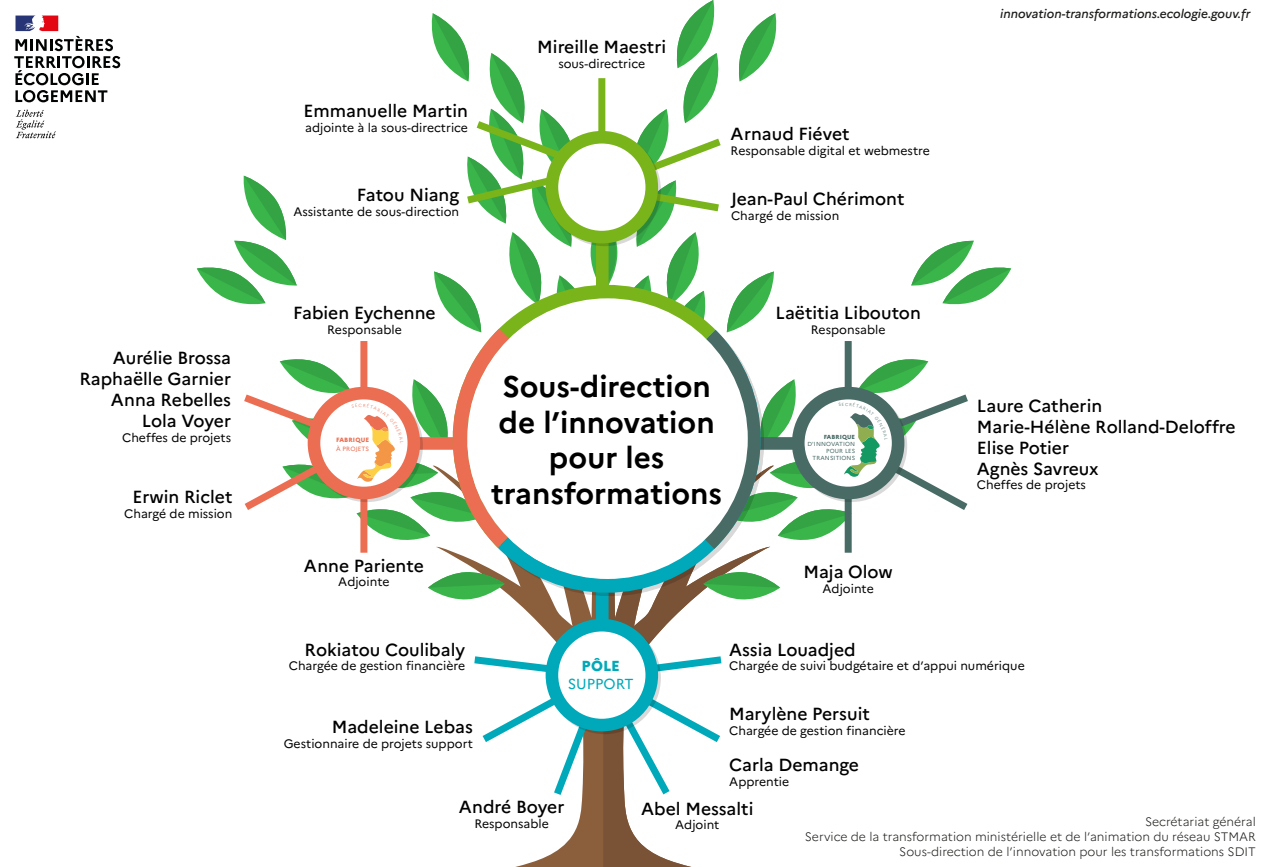
<style>
.page{position:relative;width:1261px;height:867px;background:#fff}
.page>*{position:absolute;margin:0;border:0;box-sizing:border-box;transform-origin:0 0}
.t1{font:700 29.75px/35.7px "Marianne";color:#000;text-align:center}
.t2{font:500 17.5px/21px "Marianne";color:#000;text-align:right}
.t3{font:14.53px "Marianne";color:#00a9b9}
.t4{font:800 14.53px "Marianne";color:#00a9b9}
.t5{font:12.25px "Marianne";color:#000}
.t6{font:300 12.25px/14.7px "Marianne";color:#1d1d1b;text-align:right}
.t7{font:italic 500 12.25px "Marianne";color:#1d1d1b}
.t8{font:800 6.12px "Marianne";letter-spacing:.025em;color:#ec6e51}
.t9{font:6.12px "Marianne";letter-spacing:.025em;color:#ec6e51}
.t10{font:5.95px/7px "Marianne";letter-spacing:.025em;color:#496b66;text-align:right}
.t11{font:800 5.95px "Marianne";letter-spacing:.025em;color:#496b66}
</style>
<div class="page">
<svg style="left:446px;top:552px;width:157px;height:314px"></svg>
<svg style="left:603px;top:607px;width:85px;height:259px"></svg>
<svg style="left:775px;top:584px;width:5px;height:7px"></svg>
<svg style="left:428px;top:571px;width:70px;height:29px"></svg>
<div style="left:596px;top:585px;width:12px;height:79px;background:#00a9b9"></div>
<svg style="left:467px;top:651px;width:255px;height:151px"></svg>
<div style="left:548px;top:621px;width:113px;height:113px;border:13px solid #000;border-radius:50%"></div>
<div style="left:552px;top:625px;width:99px;height:99px;background:#fff;border-radius:50%"></div>
<div style="left:545px;top:618px;width:113px;height:113px;border:13px solid #00a9b9;border-radius:50%"></div>
<svg style="left:498px;top:552px;width:277px;height:55px"></svg>
<svg style="left:16px;top:110px;width:40px;height:28px"></svg>
<svg style="left:14px;top:16px;width:106px;height:86px"></svg>
<div style="left:467px;top:298px;width:280px;height:281px;background:#fff;border-radius:50%"></div>
<svg style="left:196px;top:0;width:815px;height:552px"></svg>
<h2 class="t2" style="left:79px;top:345px;width:153px">Aurélie Brossa<br>Raphaëlle Garnier<br>Anna Rebelles<br>Lola Voyer</h2>
<p class="t5" style="left:122px;top:427px;width:111px">Cheffes de projets</p>
<h2 class="t2" style="left:132px;top:485px;width:101px">Erwin Riclet</h2>
<p class="t5" style="left:124px;top:504px;width:110px">Chargé de mission</p>
<h2 class="t2" style="left:303px;top:99px;width:166px">Emmanuelle Martin</h2>
<p class="t5" style="left:305px;top:118px;width:164px">adjointe à la sous-directrice</p>
<h2 class="t2" style="left:357px;top:183px;width:104px">Fatou Niang</h2>
<p class="t5" style="left:293px;top:202px;width:167px">Assistante de sous-direction</p>
<h2 class="t2" style="left:537px;top:35px;width:130px">Mireille Maestri</h2>
<p class="t5" style="left:558px;top:54px;width:88px">sous-directrice</p>
<h2 class="t2" style="left:730px;top:122px;width:120px">Arnaud Fiévet</h2>
<p class="t5" style="left:730px;top:141px;width:201px">Responsable digital et webmestre</p>
<h2 class="t2" style="left:731px;top:187px;width:175px">Jean-Paul Chérimont</h2>
<p class="t5" style="left:731px;top:206px;width:110px">Chargé de mission</p>
<h2 class="t2" style="left:293px;top:301px;width:144px">Fabien Eychenne</h2>
<p class="t5" style="left:327px;top:320px;width:76px">Responsable</p>
<p class="t8" style="left:336px;top:435px;width:35px">FABRIQUE</p>
<p class="t9" style="left:336px;top:443px;width:35px">À PROJETS</p>
<h2 class="t2" style="left:304px;top:553px;width:121px">Anne Pariente</h2>
<p class="t5" style="left:338px;top:572px;width:53px">Adjointe</p>
<h1 class="t1" style="left:491px;top:366px;width:232px">Sous-direction de l’innovation pour les transformations</h1>
<h2 class="t2" style="left:775px;top:301px;width:147px">Laëtitia Libouton</h2>
<p class="t5" style="left:810px;top:320px;width:76px">Responsable</p>
<p class="t11" style="left:823px;top:432px;width:33px">FABRIQUE</p>
<p class="t10" style="left:807px;top:440px;width:49px">D'INNOVATION<br>POUR LES<br>TRANSITIONS</p>
<h2 class="t2" style="left:803px;top:560px;width:91px">Maja Olow</h2>
<p class="t5" style="left:822px;top:579px;width:53px">Adjointe</p>
<p class="t7" style="left:1000px;top:4px;width:252px">innovation-transformations.ecologie.gouv.fr</p>
<h2 class="t2" style="left:976px;top:393px;width:260px;text-align:left">Laure Catherin<br>Marie-Hélène Rolland-Deloffre<br>Elise Potier<br>Agnès Savreux</h2>
<p class="t5" style="left:976px;top:475px;width:111px">Cheffes de projets</p>
<h2 class="t2" style="left:304px;top:637px;width:162px">Rokiatou Coulibaly</h2>
<p class="t5" style="left:289px;top:656px;width:178px">Chargée de gestion financière</p>
<h2 class="t2" style="left:332px;top:714px;width:143px">Madeleine Lebas</h2>
<p class="t5" style="left:284px;top:733px;width:191px">Gestionnaire de projets support</p>
<p class="t4" style="left:581px;top:654px;width:40px">PÔLE</p>
<p class="t3" style="left:567px;top:672px;width:67px">SUPPORT</p>
<h2 class="t2" style="left:459px;top:794px;width:107px">André Boyer</h2>
<p class="t5" style="left:474px;top:813px;width:76px">Responsable</p>
<h2 class="t2" style="left:729px;top:637px;width:128px">Assia Louadjed</h2>
<p class="t5" style="left:729px;top:656px;width:297px">Chargée de suivi budgétaire et d’appui numérique</p>
<h2 class="t2" style="left:729px;top:702px;width:142px">Marylène Persuit</h2>
<p class="t5" style="left:729px;top:721px;width:178px">Chargée de gestion financière</p>
<h2 class="t2" style="left:729px;top:752px;width:131px">Carla Demange</h2>
<p class="t5" style="left:729px;top:771px;width:62px">Apprentie</p>
<p class="t6" style="left:804px;top:813px;width:452px">Secrétariat général<br>Service de la transformation ministérielle et de l’animation du réseau STMAR<br>Sous-direction de l’innovation pour les transformations SDIT</p>
<h2 class="t2" style="left:641px;top:796px;width:114px">Abel Messalti</h2>
<p class="t5" style="left:675px;top:815px;width:46px">Adjoint</p>
</div>
